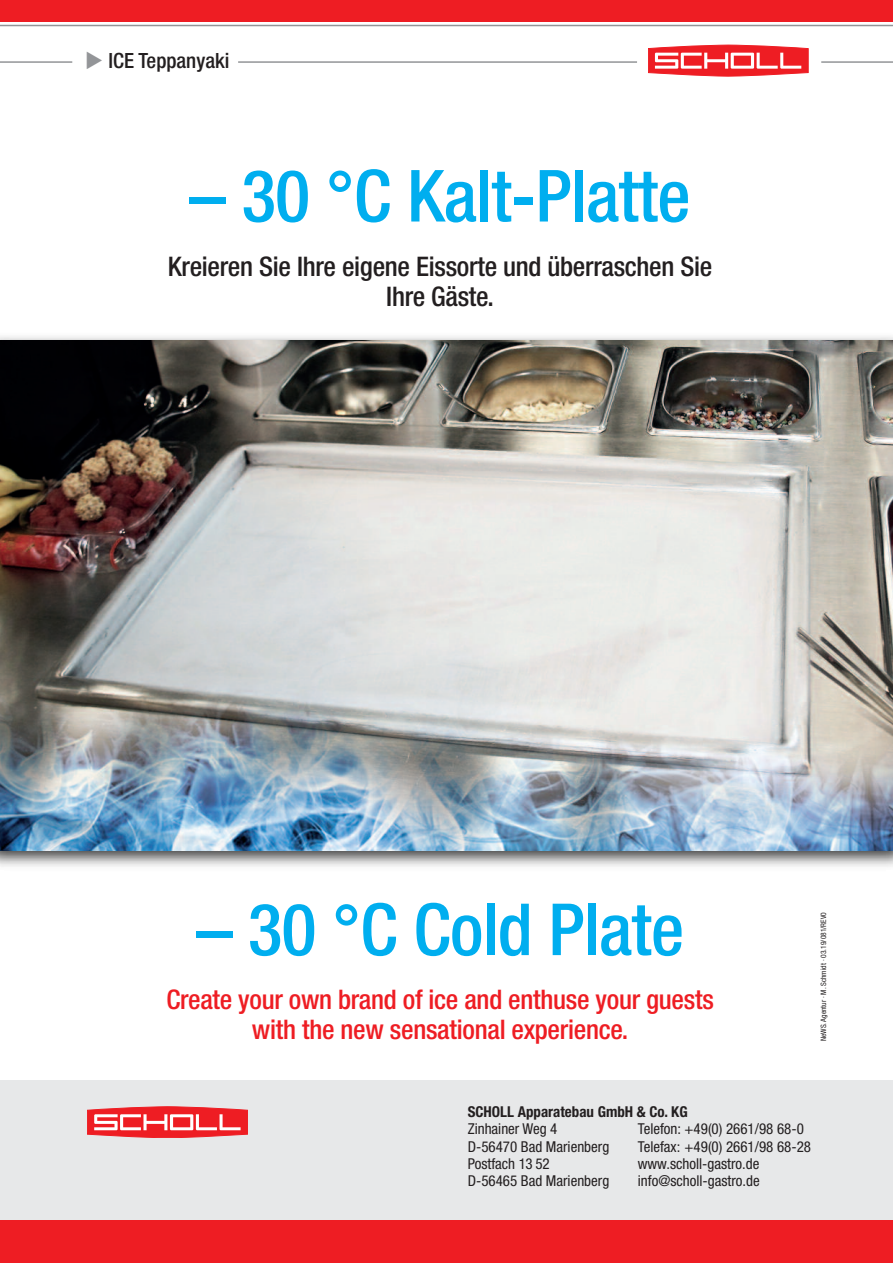
<style>
.page{position:relative;width:893px;height:1263px;background:#fff}
.page>*{position:absolute;margin:0;border:0;box-sizing:border-box;transform-origin:0 0}
.t1{font:500 condensed 72px "Helvetica Neue LT Std";letter-spacing:-.01em;color:#00aeef}
.t2{font:500 condensed 27px/30px "Helvetica Neue LT Std";letter-spacing:-.01em;color:#ee1d23;text-align:center}
.t3{font:500 condensed 27px/30px "Helvetica Neue LT Std";letter-spacing:-.01em;color:#231f20;text-align:center}
.t4{font:500 condensed 21px "Helvetica Neue LT Std";color:#231f20}
.t5{font:condensed 15px/17.2px "Helvetica Neue LT Std";color:#231f20}
.t6{font:700 condensed 15px "Helvetica Neue LT Std";color:#231f20}
.t7{font:condensed 7.5px "Helvetica Neue LT Std";color:#231f20}
.s1{color:#939598}
</style>
<div class="page">
<div style="left:0;top:1080px;width:893px;height:183px;background:#e7e8e9"></div>
<div style="left:0;top:1220px;width:893px;height:43px;background:#ee1d23"></div>
<svg style="left:87px;top:1106px;width:161px;height:32px;background:#f0585d"></svg>
<img style="left:0;top:336px;width:893px;height:531px">
<img style="left:0;top:340px;width:893px;height:510px">
<div style="left:0;top:0;width:893px;height:21px;background:#ee1d23"></div>
<hr style="left:238px;top:61px;width:399px;height:2px;background:#939598">
<hr style="left:0;top:61px;width:72px;height:2px;background:#939598">
<hr style="left:0;top:25px;width:893px;height:1px;background:#939598">
<svg style="left:648px;top:45px;width:160px;height:31px"></svg>
<hr style="left:821px;top:61px;width:72px;height:2px;background:#939598">
<h3 class="t4" style="left:85px;top:53px;width:146px"><span class="s1">◆</span> ICE Teppanyaki</h3>
<h1 class="t1" style="left:190px;top:170px;width:502px">– 30 °C Kalt-Platte</h1>
<h2 class="t3" style="left:168px;top:253px;width:546px">Kreieren Sie Ihre eigene Eissorte und überraschen Sie<br>Ihre Gäste.</h2>
<h1 class="t1" style="left:196px;top:904px;width:490px">– 30 °C Cold Plate</h1>
<h2 class="t2" style="left:166px;top:987px;width:549px">Create your own brand of ice and enthuse your guests with the new sensational experience.</h2>
<p class="t7" style="left:821px;top:1041px;width:131px;rotate:-90deg">NeWS. Agentur · M. Schmidt · 03.19/081/REV0</p>
<p class="t6" style="left:468px;top:1106px;width:221px">SCHOLL Apparatebau GmbH &amp; Co. KG</p>
<p class="t5" style="left:468px;top:1122px;width:143px">Zinhainer Weg 4<br>D-56470 Bad Marienberg<br>Postfach 13 52<br>D-56465 Bad Marienberg</p>
<p class="t5" style="left:638px;top:1122px;width:175px">Telefon: +49(0) 2661/98 68-0<br>Telefax: +49(0) 2661/98 68-28 www.scholl-gastro.de info@scholl-gastro.de</p>
</div>
